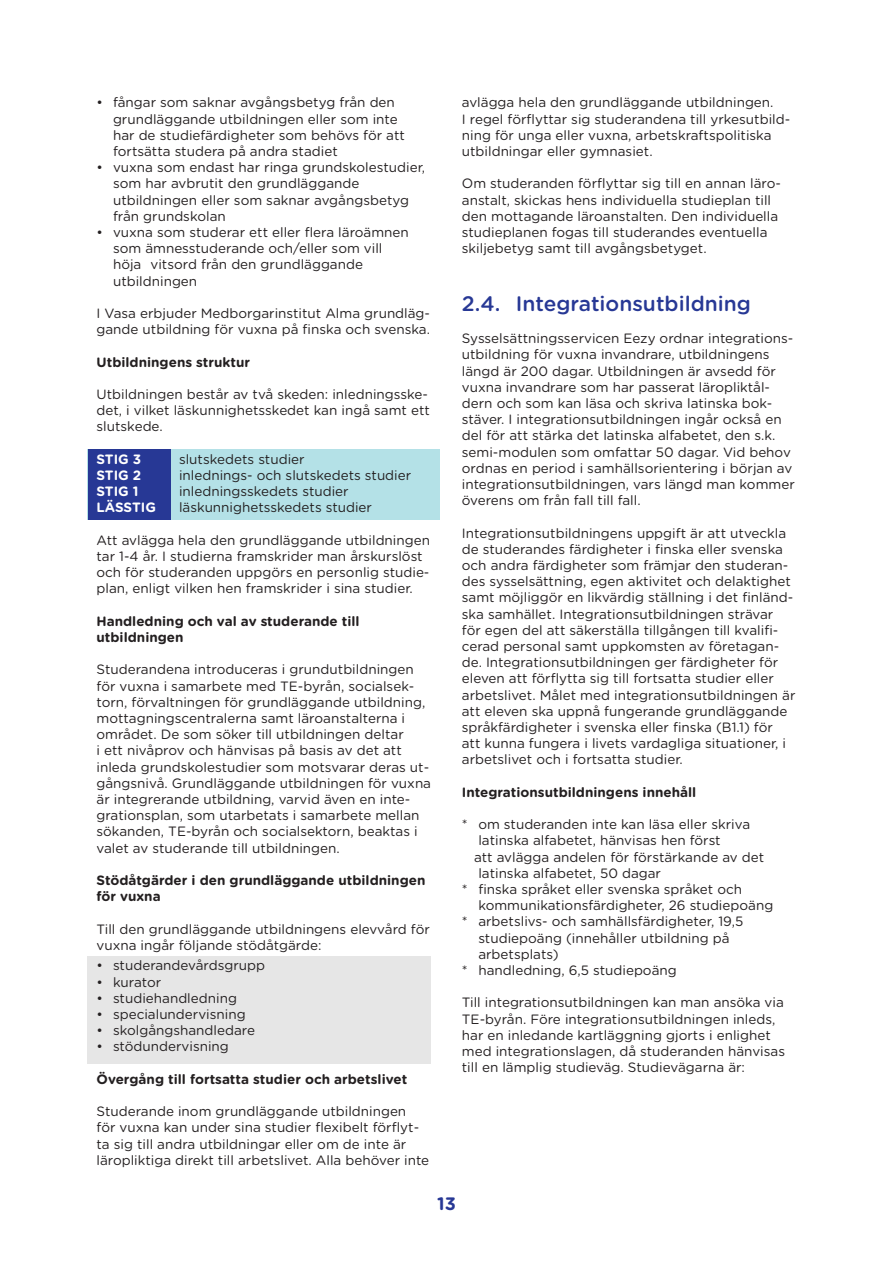
<style>
.page{position:relative;width:893px;height:1263px;background:#fff}
.page>*{position:absolute;margin:0;border:0;box-sizing:border-box;transform-origin:0 0}
.t1{font:500 21px "Gotham Rounded";color:#273895}
.t2{font:700 18px "Gotham Rounded";color:#273895}
.t3{font:13.5px/16.2px "Gotham Rounded";color:#231f20}
.t4{font:700 13.5px/16.2px "Gotham Rounded";color:#231f20}
.t5{font:700 13.5px "Gotham Rounded";color:#fff}
</style>
<div class="page">
<div style="left:88px;top:956px;width:343px;height:108px;background:#e6e6e6"></div>
<div style="left:88px;top:450px;width:352px;height:70px;background:#b4e1e7"></div>
<div style="left:88px;top:450px;width:82px;height:70px;background:#273895"></div>
<p class="t3" style="left:97px;top:94px;width:300px">• fångar som saknar avgångsbetyg från den</p>
<p class="t3" style="left:113px;top:110px;width:286px">grundläggande utbildningen eller som inte</p>
<p class="t3" style="left:113px;top:126px;width:293px">har de studiefärdigheter som behövs för att fortsätta studera på andra stadiet</p>
<p class="t3" style="left:113px;top:159px;width:314px;text-indent:-16px">• vuxna som endast har ringa grundskolestudier, som har avbrutit den grundläggande</p>
<p class="t3" style="left:113px;top:191px;width:298px">utbildningen eller som saknar avgångsbetyg från grundskolan</p>
<p class="t3" style="left:113px;top:223px;width:297px;text-indent:-16px">• vuxna som studerar ett eller flera läroämnen som ämnesstuderande och/eller som vill</p>
<p class="t3" style="left:113px;top:256px;width:252px">höja vitsord från den grundläggande</p>
<p class="t3" style="left:113px;top:272px;width:86px">utbildningen</p>
<p class="t3" style="left:97px;top:304px;width:335px">I Vasa erbjuder Medborgarinstitut Alma grundläg&shy;gande utbildning för vuxna på finska och svenska.</p>
<p class="t4" style="left:97px;top:353px;width:155px">Utbildningens struktur</p>
<p class="t3" style="left:97px;top:385px;width:335px">Utbildningen består av två skeden: inledningsske&shy;det, i vilket läskunnighetsskedet kan ingå samt ett slutskede.</p>
<p class="t5" style="left:97px;top:449px;width:46px">STIG 3</p>
<p class="t3" style="left:179px;top:450px;width:127px">slutskedets studier</p>
<p class="t5" style="left:97px;top:465px;width:46px">STIG 2</p>
<p class="t3" style="left:179px;top:466px;width:234px">inlednings- och slutskedets studier</p>
<p class="t5" style="left:97px;top:481px;width:44px">STIG 1</p>
<p class="t3" style="left:179px;top:483px;width:171px">inledningsskedets studier</p>
<p class="t5" style="left:97px;top:498px;width:61px">LÄSSTIG</p>
<p class="t3" style="left:179px;top:499px;width:195px">läskunnighetsskedets studier</p>
<p class="t3" style="left:97px;top:531px;width:335px">Att avlägga hela den grundläggande utbildningen tar 1-4 år. I studierna framskrider man årskurslöst och för studeranden uppgörs en personlig studie&shy;plan, enligt vilken hen framskrider i sina studier.</p>
<p class="t4" style="left:97px;top:612px;width:265px">Handledning och val av studerande till</p>
<p class="t4" style="left:97px;top:628px;width:89px">utbildningen</p>
<p class="t3" style="left:97px;top:661px;width:336px">Studerandena introduceras i grundutbildningen för vuxna i samarbete med TE-byrån, socialsek&shy;torn, förvaltningen för grundläggande utbildning, mottagningscentralerna samt läroanstalterna i området. De som söker till utbildningen deltar<br>i ett nivåprov och hänvisas på basis av det att inleda grundskolestudier som motsvarar deras ut&shy;gångsnivå. Grundläggande utbildningen för vuxna är integrerande utbildning, varvid även en inte&shy;grationsplan, som utarbetats i samarbete mellan sökanden, TE-byrån och socialsektorn, beaktas i valet av studerande till utbildningen.</p>
<p class="t4" style="left:97px;top:871px;width:330px">Stödåtgärder i den grundläggande utbildningen för vuxna</p>
<p class="t3" style="left:97px;top:920px;width:335px">Till den grundläggande utbildningens elevvård för vuxna ingår följande stödåtgärde:</p>
<p class="t3" style="left:97px;top:957px;width:170px">• studerandevårdsgrupp</p>
<p class="t3" style="left:97px;top:973px;width:66px">• kurator</p>
<p class="t3" style="left:97px;top:989px;width:142px">• studiehandledning</p>
<p class="t3" style="left:97px;top:1005px;width:151px">• specialundervisning</p>
<p class="t3" style="left:97px;top:1021px;width:160px">• skolgångshandledare</p>
<p class="t3" style="left:97px;top:1038px;width:134px">• stödundervisning</p>
<p class="t4" style="left:97px;top:1070px;width:312px">Övergång till fortsatta studier och arbetslivet</p>
<p class="t3" style="left:97px;top:1102px;width:334px">Studerande inom grundläggande utbildningen<br>för vuxna kan under sina studier flexibelt förflyt&shy;ta sig till andra utbildningar eller om de inte är läropliktiga direkt till arbetslivet. Alla behöver inte</p>
<p class="t3" style="left:462px;top:94px;width:313px">avlägga hela den grundläggande utbildningen.</p>
<p class="t3" style="left:462px;top:110px;width:330px">I regel förflyttar sig studerandena till yrkesutbild&shy;ning för unga eller vuxna, arbetskraftspolitiska utbildningar eller gymnasiet.</p>
<p class="t3" style="left:462px;top:175px;width:321px">Om studeranden förflyttar sig till en annan läro&shy;anstalt, skickas hens individuella studieplan till den mottagande läroanstalten. Den individuella studieplanen fogas till studerandes eventuella skiljebetyg samt till avgångsbetyget.</p>
<p class="t1" style="left:462px;top:288px;width:291px">2.4. Integrationsutbildning</p>
<p class="t3" style="left:462px;top:330px;width:334px">Sysselsättningsservicen Eezy ordnar integrations&shy;utbildning för vuxna invandrare, utbildningens längd är 200 dagar. Utbildningen är avsedd för vuxna invandrare som har passerat läropliktål&shy;dern och som kan läsa och skriva latinska bok&shy;stäver. I integrationsutbildningen ingår också en del för att stärka det latinska alfabetet, den s.k. semi-modulen som omfattar 50 dagar. Vid behov ordnas en period i samhällsorientering i början av integrationsutbildningen, vars längd man kommer överens om från fall till fall.</p>
<p class="t3" style="left:462px;top:524px;width:335px">Integrationsutbildningens uppgift är att utveckla de studerandes färdigheter i finska eller svenska och andra färdigheter som främjar den studeran&shy;des sysselsättning, egen aktivitet och delaktighet samt möjliggör en likvärdig ställning i det finländ&shy;ska samhället. Integrationsutbildningen strävar för egen del att säkerställa tillgången till kvalifi&shy;cerad personal samt uppkomsten av företagan&shy;de. Integrationsutbildningen ger färdigheter för eleven att förflytta sig till fortsatta studier eller arbetslivet. Målet med integrationsutbildningen är att eleven ska uppnå fungerande grundläggande språkfärdigheter i svenska eller finska (B1.1) för<br>att kunna fungera i livets vardagliga situationer, i arbetslivet och i fortsatta studier.</p>
<p class="t4" style="left:462px;top:783px;width:236px">Integrationsutbildningens innehåll</p>
<p class="t3" style="left:462px;top:816px;width:290px">* om studeranden inte kan läsa eller skriva</p>
<p class="t3" style="left:478px;top:832px;width:244px">latinska alfabetet, hänvisas hen först</p>
<p class="t3" style="left:478px;top:848px;width:287px;text-indent:-4px">att avlägga andelen för förstärkande av det latinska alfabetet, 50 dagar</p>
<p class="t3" style="left:462px;top:880px;width:282px">* finska språket eller svenska språket och</p>
<p class="t3" style="left:478px;top:897px;width:296px">kommunikationsfärdigheter, 26 studiepoäng</p>
<p class="t3" style="left:462px;top:913px;width:283px">* arbetslivs- och samhällsfärdigheter, 19,5</p>
<p class="t3" style="left:478px;top:929px;width:253px">studiepoäng (innehåller utbildning på</p>
<p class="t3" style="left:478px;top:945px;width:82px">arbetsplats)</p>
<p class="t3" style="left:462px;top:961px;width:216px">* handledning, 6,5 studiepoäng</p>
<p class="t3" style="left:462px;top:994px;width:325px">Till integrationsutbildningen kan man ansöka via TE-byrån. Före integrationsutbildningen inleds, har en inledande kartläggning gjorts i enlighet med integrationslagen, då studeranden hänvisas till en lämplig studieväg. Studievägarna är:</p>
<h2 class="t2" style="left:437px;top:1190px;width:20px">13</h2>
</div>
